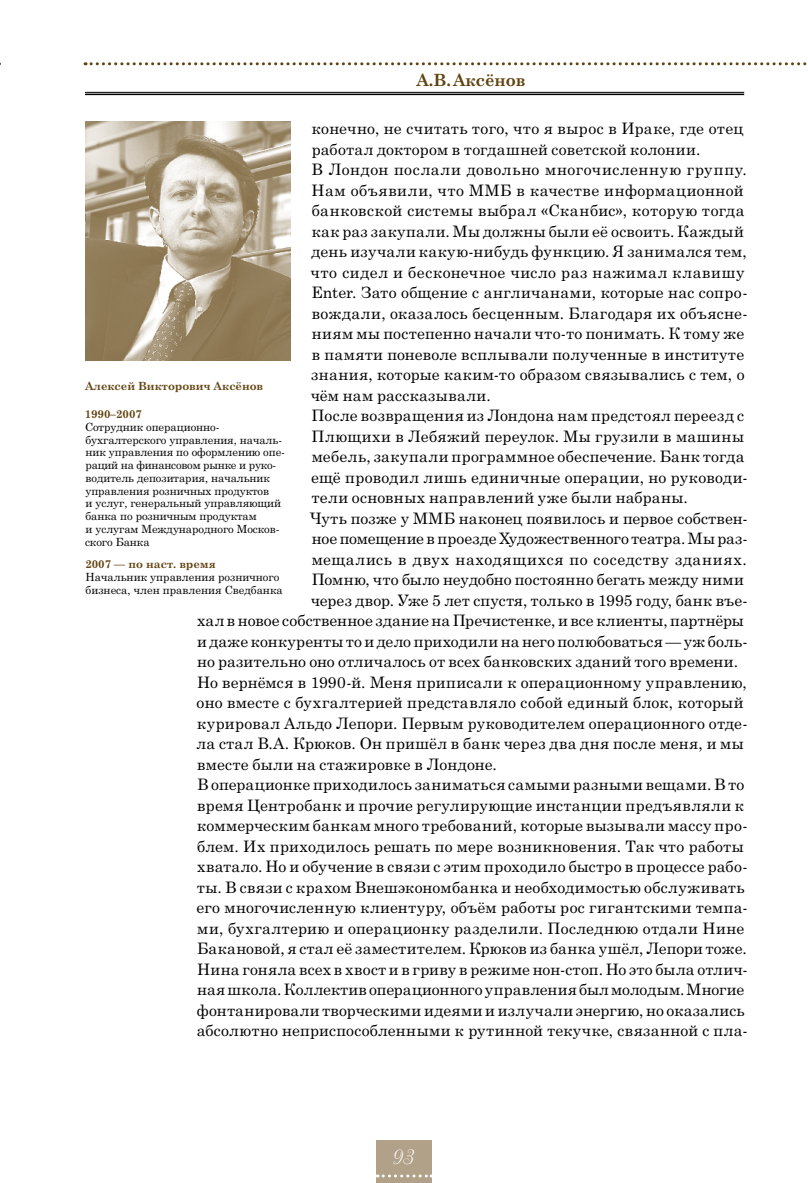
<style>
.page{position:relative;width:808px;height:1183px;background:#fff}
.page>*{position:absolute;margin:0;border:0;box-sizing:border-box;transform-origin:0 0}
.t1{font:21px "Decor C";color:#fff}
.t2{font:700 16.8px "Century Schoolbook Cyr";color:#614310}
.t3{font:15.75px "Century Schoolbook Cyr";letter-spacing:.02em;color:#000}
.t4{font:15.75px "Century Schoolbook Cyr";letter-spacing:.04em;color:#000}
.t5{font:15.75px "Century Schoolbook Cyr";color:#000}
.t6{font:15.75px "Century Schoolbook Cyr";letter-spacing:.045em;color:#000}
.t7{font:11.25px/12.8px "Century Schoolbook Cyr";letter-spacing:-.005em;color:#000}
.t8{font:700 11.25px "Century Schoolbook Cyr";color:#614310}
</style>
<div class="page">
<div style="left:376px;top:1140px;width:56px;height:42px;background:#b0a188"></div>
<hr style="left:85px;top:92px;width:659px;height:1px;background:#000">
<hr style="left:85px;top:94px;width:659px;height:1px;background:#000">
<svg style="left:85px;top:62px;width:722px;height:3px"></svg>
<svg style="left:377px;top:1174px;width:55px;height:3px"></svg>
<img style="left:85px;top:121px;width:206px;height:239px">
<p class="t2" style="left:416px;top:69px;width:111px">А.В.Аксёнов</p>
<p class="t3" style="left:312px;top:119px;width:433px">конечно, не считать того, что я вырос в Ираке, где отец</p>
<p class="t3" style="left:312px;top:139px;width:390px">работал доктором в тогдашней советской колонии.</p>
<p class="t4" style="left:312px;top:159px;width:437px">В Лондон послали довольно многочисленную группу.</p>
<p class="t4" style="left:312px;top:180px;width:434px">Нам объявили, что ММБ в качестве информационной</p>
<p class="t3" style="left:312px;top:200px;width:434px">банковской системы выбрал «Сканбис», которую тогда</p>
<p class="t3" style="left:312px;top:221px;width:433px">как раз закупали. Мы должны были её освоить. Каждый</p>
<p class="t3" style="left:312px;top:241px;width:437px">день изучали какую-нибудь функцию. Я занимался тем,</p>
<p class="t4" style="left:311px;top:262px;width:435px">что сидел и бесконечное число раз нажимал клавишу</p>
<p class="t3" style="left:311px;top:282px;width:438px">Enter. Зато общение с англичанами, которые нас сопро-</p>
<p class="t3" style="left:312px;top:303px;width:437px">вождали, оказалось бесценным. Благодаря их объясне-</p>
<p class="t3" style="left:312px;top:323px;width:434px">ниям мы постепенно начали что-то понимать. К тому же</p>
<p class="t3" style="left:312px;top:344px;width:434px">в памяти поневоле всплывали полученные в институте</p>
<p class="t3" style="left:311px;top:364px;width:435px">знания, которые каким-то образом связывались с тем, о</p>
<p class="t3" style="left:311px;top:385px;width:181px">чём нам рассказывали.</p>
<p class="t3" style="left:312px;top:405px;width:434px">После возвращения из Лондона нам предстоял переезд с</p>
<p class="t3" style="left:312px;top:426px;width:434px">Плющихи в Лебяжий переулок. Мы грузили в машины</p>
<p class="t3" style="left:312px;top:446px;width:434px">мебель, закупали программное обеспечение. Банк тогда</p>
<p class="t3" style="left:311px;top:467px;width:438px">ещё проводил лишь единичные операции, но руководи-</p>
<p class="t3" style="left:312px;top:487px;width:378px">тели основных направлений уже были набраны.</p>
<p class="t3" style="left:310px;top:508px;width:439px">Чуть позже у ММБ наконец появилось и первое собствен-</p>
<p class="t5" style="left:312px;top:528px;width:437px">ное помещение в проезде Художественного театра. Мы раз-</p>
<p class="t6" style="left:312px;top:549px;width:436px">мещались в двух находящихся по соседству зданиях.</p>
<p class="t3" style="left:312px;top:569px;width:434px">Помню, что было неудобно постоянно бегать между ними</p>
<p class="t3" style="left:311px;top:590px;width:438px">через двор. Уже 5 лет спустя, только в 1995 году, банк въе-</p>
<p class="t3" style="left:197px;top:610px;width:548px">хал в новое собственное здание на Пречистенке, и все клиенты, партнёры</p>
<p class="t3" style="left:197px;top:631px;width:552px">и даже конкуренты то и дело приходили на него полюбоваться— уж боль-</p>
<p class="t3" style="left:197px;top:651px;width:542px">но разительно оно отличалось от всех банковских зданий того времени.</p>
<p class="t3" style="left:197px;top:672px;width:551px">Но вернёмся в 1990-й. Меня приписали к операционному управлению,</p>
<p class="t3" style="left:197px;top:692px;width:548px">оно вместе с бухгалтерией представляло собой единый блок, который</p>
<p class="t3" style="left:197px;top:713px;width:552px">курировал Альдо Лепори. Первым руководителем операционного отде-</p>
<p class="t3" style="left:197px;top:733px;width:549px">ла стал В.А. Крюков. Он пришёл в банк через два дня после меня, и мы</p>
<p class="t3" style="left:197px;top:754px;width:301px">вместе были на стажировке в Лондоне.</p>
<p class="t3" style="left:197px;top:774px;width:549px">В операционке приходилось заниматься самыми разными вещами. В то</p>
<p class="t3" style="left:197px;top:795px;width:548px">время Центробанк и прочие регулирующие инстанции предъявляли к</p>
<p class="t3" style="left:197px;top:815px;width:552px">коммерческим банкам много требований, которые вызывали массу про-</p>
<p class="t3" style="left:197px;top:836px;width:548px">блем. Их приходилось решать по мере возникновения. Так что работы</p>
<p class="t3" style="left:197px;top:856px;width:552px">хватало. Но и обучение в связи с этим проходило быстро в процессе рабо-</p>
<p class="t3" style="left:197px;top:877px;width:549px">ты. В связи с крахом Внешэкономбанка и необходимостью обслуживать</p>
<p class="t3" style="left:196px;top:897px;width:553px">его многочисленную клиентуру, объём работы рос гигантскими темпа-</p>
<p class="t3" style="left:197px;top:918px;width:549px">ми, бухгалтерию и операционку разделили. Последнюю отдали Нине</p>
<p class="t3" style="left:197px;top:938px;width:551px">Бакановой, я стал её заместителем. Крюков из банка ушёл, Лепори тоже.</p>
<p class="t3" style="left:197px;top:959px;width:552px">Нина гоняла всех в хвост и в гриву в режиме нон-стоп. Но это была отлич-</p>
<p class="t3" style="left:197px;top:979px;width:548px">ная школа. Коллектив операционного управления был молодым. Многие</p>
<p class="t3" style="left:197px;top:1000px;width:549px">фонтанировали творческими идеями и излучали энергию, но оказались</p>
<p class="t3" style="left:197px;top:1020px;width:552px">абсолютно неприспособленными к рутинной текучке, связанной с пла-</p>
<p class="t8" style="left:85px;top:379px;width:180px">Алексей Викторович Аксёнов</p>
<p class="t8" style="left:85px;top:407px;width:59px">1990–2007</p>
<p class="t7" style="left:85px;top:420px;width:202px">Сотрудник операционно&shy;бухгалтерского управления, началь&shy;ник управления по оформлению опе&shy;раций на финансовом рынке и руко&shy;водитель депозитария, начальник управления розничных продуктов<br>и услуг, генеральный управляющий банка по розничным продуктам<br>и услугам Международного Москов&shy;ского Банка</p>
<p class="t8" style="left:85px;top:557px;width:132px">2007 — по наст. время</p>
<p class="t7" style="left:85px;top:570px;width:199px">Начальник управления розничного бизнеса, член правления Сведбанка</p>
<h1 class="t1" style="left:393px;top:1144px;width:23px">93</h1>
</div>
